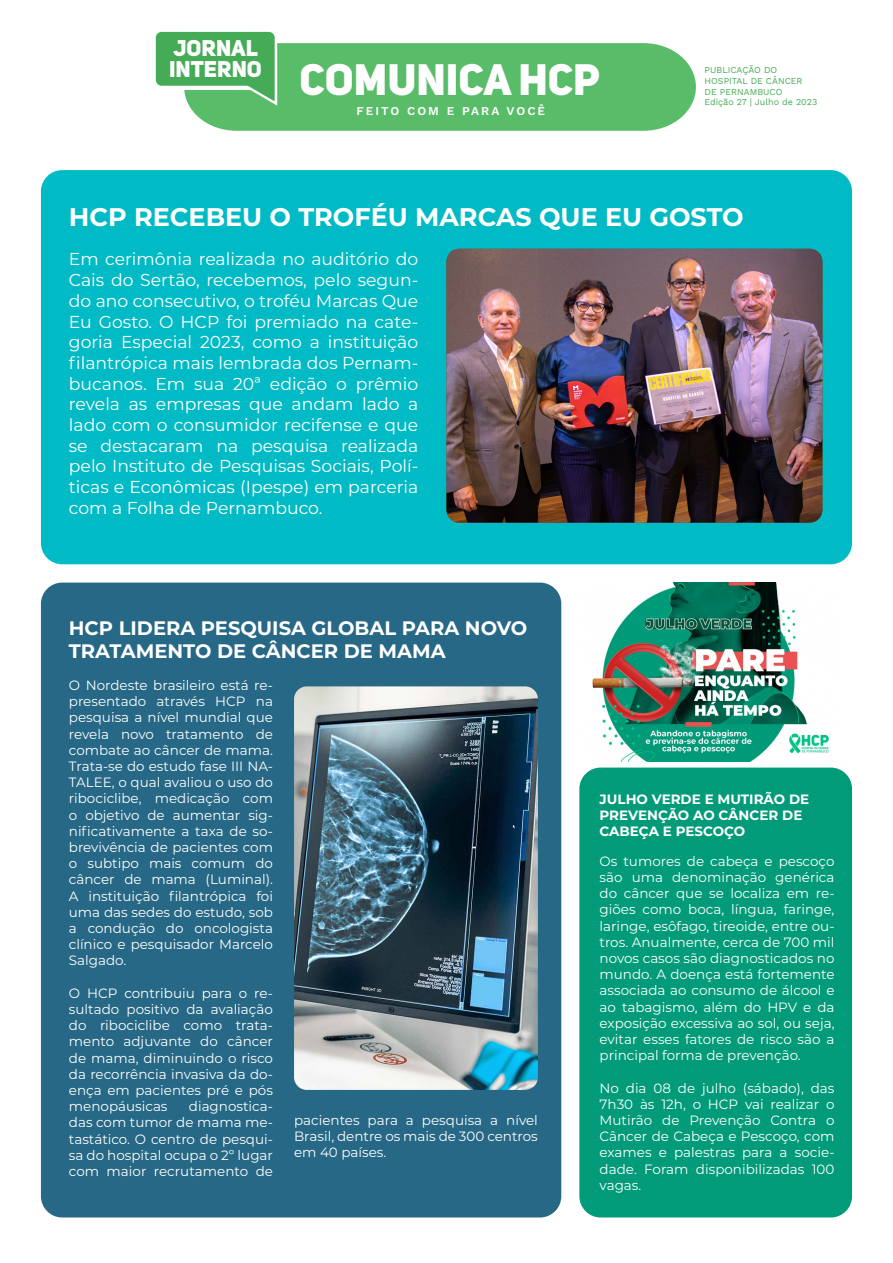
<style>
.page{position:relative;width:893px;height:1263px;background:#fff}
.page>*{position:absolute;margin:0;border:0;box-sizing:border-box;transform-origin:0 0}
.t1{font:43.5px "Uni Sans Heavy CAPS";color:#fff}
.t2{font:700 25.5px "Montserrat";color:#fff}
.t3{font:22.5px/21px "Uni Sans Heavy CAPS";color:#fff}
.t4{font:700 19.5px/23.4px "Montserrat";color:#fff}
.t5{font:17.25px/20.7px "Montserrat";color:#fff;text-align:justify}
.t6{font:13.5px/16.2px "Montserrat";color:#fff;text-align:justify}
.t7{font:700 13.5px/16.2px "Montserrat";color:#fff}
.t8{font:600 12px "Work Sans";letter-spacing:.17em;color:#fff}
.t9{font:9px "Work Sans";color:#46ab56}
</style>
<div class="page">
<svg style="left:156px;top:32px;width:540px;height:99px;background:#6fc47c"></svg>
<div style="left:41px;top:170px;width:811px;height:394px;background:#00bbc5;border-radius:21px"></div>
<div style="left:41px;top:583px;width:520px;height:634px;background:#266885;border-radius:21px"></div>
<img style="left:592px;top:583px;width:237px;height:178px">
<div style="left:579px;top:767px;width:273px;height:450px;background:#019b79;border-radius:21px"></div>
<img style="left:446px;top:249px;width:376px;height:274px">
<img style="left:294px;top:686px;width:244px;height:404px">
<p class="t3" style="left:169px;top:37px;width:94px">JORNAL<br>INTERNO</p>
<p class="t1" style="left:300px;top:51px;width:302px">COMUNICA HCP</p>
<p class="t8" style="left:356px;top:102px;width:190px">FEITO COM E PARA VOCÊ</p>
<p class="t9" style="left:705px;top:63px;width:74px">PUBLICAÇÃO DO</p>
<p class="t9" style="left:705px;top:74px;width:99px">HOSPITAL DE CÂNCER</p>
<p class="t9" style="left:705px;top:85px;width:79px">DE PERNAMBUCO</p>
<p class="t9" style="left:705px;top:96px;width:114px">Edição 27 | Julho de 2023</p>
<p class="t2" style="left:69px;top:198px;width:676px">HCP RECEBEU O TROFÉU MARCAS QUE EU GOSTO</p>
<p class="t5" style="left:69px;top:248px;width:351px">Em cerimônia realizada no auditório do Cais do Sertão, recebemos, pelo segun&shy;do ano consecutivo, o troféu Marcas Que Eu Gosto. O HCP foi premiado na cate&shy;goria Especial 2023, como a instituição filantrópica mais lembrada dos Pernam&shy;bucanos. Em sua 20ª edição o prêmio revela as empresas que andam lado a lado com o consumidor recifense e que se destacaram na pesquisa realizada pelo Instituto de Pesquisas Sociais, Polí&shy;ticas e Econômicas (Ipespe) em parceria com a Folha de Pernambuco.</p>
<p class="t4" style="left:69px;top:615px;width:460px">HCP LIDERA PESQUISA GLOBAL PARA NOVO<br>TRATAMENTO DE CÂNCER DE MAMA</p>
<p class="t6" style="left:69px;top:676px;width:206px">O Nordeste brasileiro está re&shy;presentado através HCP na pesquisa a nível mundial que revela novo tratamento de combate ao câncer de mama.<br>Trata-se do estudo fase III NA-TALEE, o qual avaliou o uso do ribociclibe, medicação com o objetivo de aumentar sig&shy;nificativamente a taxa de so&shy;brevivência de pacientes com o subtipo mais comum do câncer de mama (Luminal).<br>A instituição filantrópica foi uma das sedes do estudo, sob a condução do oncologista clínico e pesquisador Marcelo Salgado.</p>
<p class="t6" style="left:69px;top:984px;width:206px">O HCP contribuiu para o re&shy;sultado positivo da avaliação do ribociclibe como trata&shy;mento adjuvante do câncer de mama, diminuindo o risco da recorrência invasiva da do&shy;ença em pacientes pré e pós menopáusicas</p>
<p class="t6" style="left:69px;top:1098px;width:206px;text-indent:120px">diagnostica&shy;das com tumor de mama me&shy;tastático. O centro de pesqui&shy;sa do hospital ocupa o 2º lugar com maior recrutamento de</p>
<p class="t6" style="left:294px;top:1111px;width:245px">pacientes para a pesquisa a nível Brasil, dentre os mais de 300 centros em 40 países.</p>
<p class="t7" style="left:600px;top:790px;width:211px">JULHO VERDE E MUTIRÃO DE<br>PREVENÇÃO AO CÂNCER DE<br>CABEÇA E PESCOÇO</p>
<p class="t6" style="left:600px;top:852px;width:236px">Os tumores de cabeça e pescoço são uma denominação genérica do câncer que se localiza em re&shy;giões como boca, língua, faringe, laringe, esôfago, tireoide, entre ou&shy;tros. Anualmente, cerca de 700 mil novos casos são diagnosticados no mundo. A doença está fortemente associada ao consumo de álcool e ao tabagismo, além do HPV e da exposição excessiva ao sol, ou seja, evitar esses fatores de risco são a principal forma de prevenção.</p>
<p class="t6" style="left:600px;top:1079px;width:236px">No dia 08 de julho (sábado), das 7h30 às 12h, o HCP vai realizar o Mutirão de Prevenção Contra o Câncer de Cabeça e Pescoço, com exames e palestras para a socie&shy;dade. Foram disponibilizadas 100 vagas.</p>
</div>
